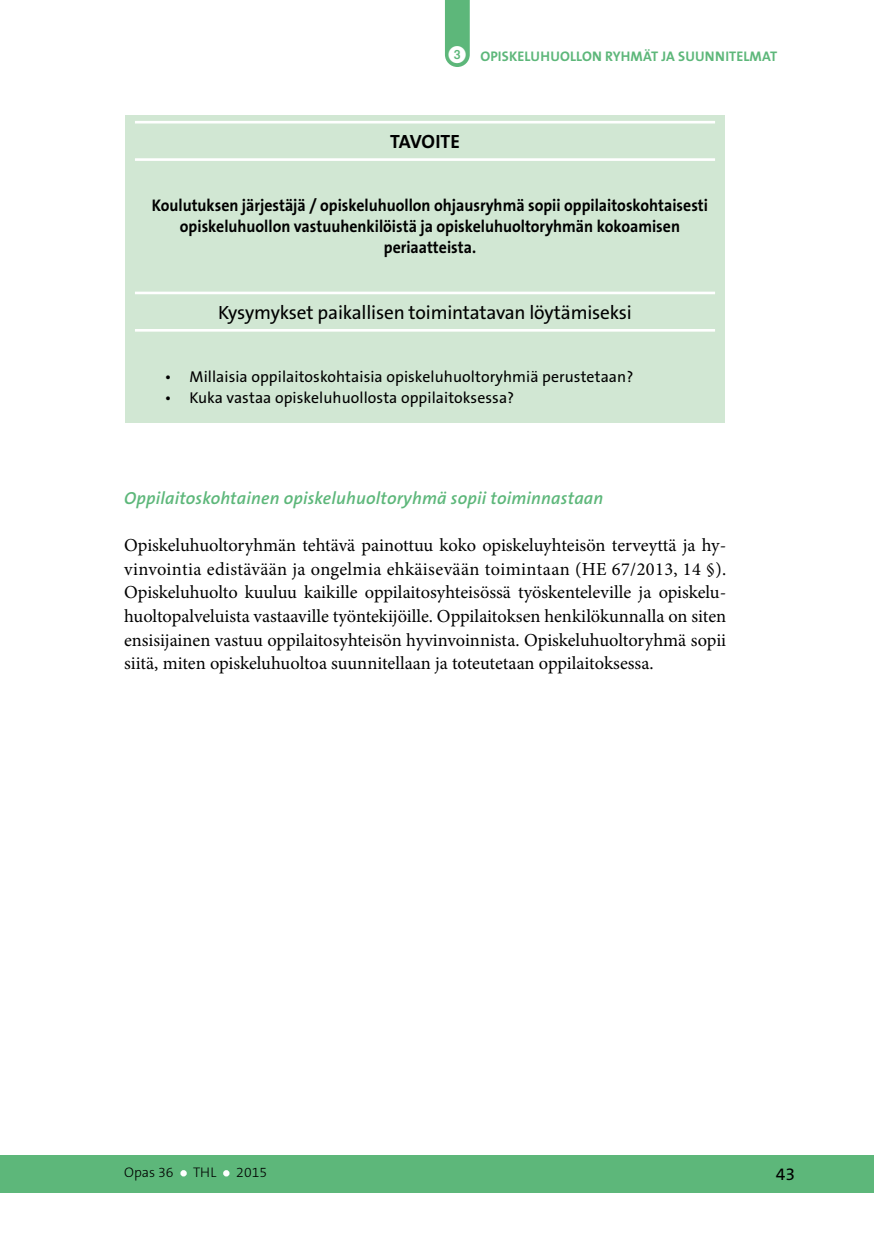
<style>
.page{position:relative;width:874px;height:1241px;background:#fff}
.page>*{position:absolute;margin:0;border:0;box-sizing:border-box;transform-origin:0 0}
.Tavoite{font:19.25px "The Sans B5 Plain";letter-spacing:-.01em;color:#000}
.Tavoite-2{font:700 19.25px "The Sans B7";letter-spacing:-.01em;color:#000}
.Leipis_ei_sis{font:18.38px/23.6px "Minion Pro";letter-spacing:-.005em;color:#000;text-align:justify}
.Vahva_kursiivinosto{font:italic 600 17.5px "The Sans B6";letter-spacing:.01em;color:#5db77a}
.t1{font:17.5px "The Sans B5 Plain";color:#000}
.Tavoitebold{font:700 16.97px/21px "The Sans B7";color:#000;text-align:center;scale:.93 1}
.t2{font:15.75px "The Sans B5 Plain";letter-spacing:.005em;color:#000}
.t3{font:700 14px "The Sans B7";letter-spacing:.01em;color:#5db77a}
.t4{font:300 14px "The Sans B3";color:#000}
.s1{font-family:"European Pi One";font-weight:400;font-size:17.5px;color:#fff}
.s2{color:#fff}
</style>
<div class="page">
<div style="left:445px;top:0;width:24px;height:67px;background:#5db77a"></div>
<div style="left:0;top:1155px;width:873px;height:37px;background:#5db77a"></div>
<div style="left:180px;top:1169px;width:7px;height:7px;border:4px solid #fff;border-radius:50%"></div>
<div style="left:223px;top:1169px;width:6px;height:7px;border:4px solid #fff;border-radius:50%"></div>
<div style="left:125px;top:115px;width:599px;height:308px;background:#d1e7d3"></div>
<hr style="left:135px;top:121px;width:579px;height:2px;background:#fff">
<hr style="left:135px;top:158px;width:579px;height:3px;background:#fff">
<hr style="left:135px;top:291px;width:579px;height:3px;background:#fff">
<hr style="left:135px;top:329px;width:579px;height:2px;background:#fff">
<p class="t3" style="left:448px;top:48px;width:330px"><span class="s1">3</span> OPISKELUHUOLLON RYHMÄT JA SUUNNITELMAT</p>
<p class="Tavoite-2" style="left:390px;top:132px;width:71px">TAVOITE</p>
<p class="Tavoitebold" style="left:152px;top:196px;width:599px">Koulutuksen järjestäjä / opiskeluhuollon ohjausryhmä sopii oppilaitoskohtaisesti opiskeluhuollon vastuuhenkilöistä ja opiskeluhuoltoryhmän kokoamisen periaatteista.</p>
<p class="Tavoite" style="left:218px;top:302px;width:415px">Kysymykset paikallisen toimintatavan löytämiseksi</p>
<p class="t2" style="left:165px;top:368px;width:470px">• Millaisia oppilaitoskohtaisia opiskeluhuoltoryhmiä perustetaan?</p>
<p class="t2" style="left:165px;top:389px;width:351px">• Kuka vastaa opiskeluhuollosta oppilaitoksessa?</p>
<p class="Vahva_kursiivinosto" style="left:124px;top:488px;width:480px">Oppilaitoskohtainen opiskeluhuoltoryhmä sopii toiminnastaan</p>
<p class="Leipis_ei_sis" style="left:124px;top:533px;width:603px">Opiskeluhuoltoryhmän tehtävä painottuu koko opiskeluyhteisön terveyttä ja hy&shy;vinvointia edistävään ja ongelmia ehkäisevään toimintaan (HE 67/2013, 14 §).<br>Opiskeluhuolto kuuluu kaikille oppilaitosyhteisössä työskenteleville ja opiskelu&shy;huoltopalveluista vastaaville työntekijöille. Oppilaitoksen henkilökunnalla on siten ensisijainen vastuu oppilaitosyhteisön hyvinvoinnista. Opiskeluhuoltoryhmä sopii siitä, miten opiskeluhuoltoa suunnitellaan ja toteutetaan oppilaitoksessa.</p>
<p class="t4" style="left:124px;top:1165px;width:144px">Opas 36 <span class="s2">•</span> THL <span class="s2">•</span> 2015</p>
<p class="t1" style="left:775px;top:1164px;width:21px">43</p>
</div>
